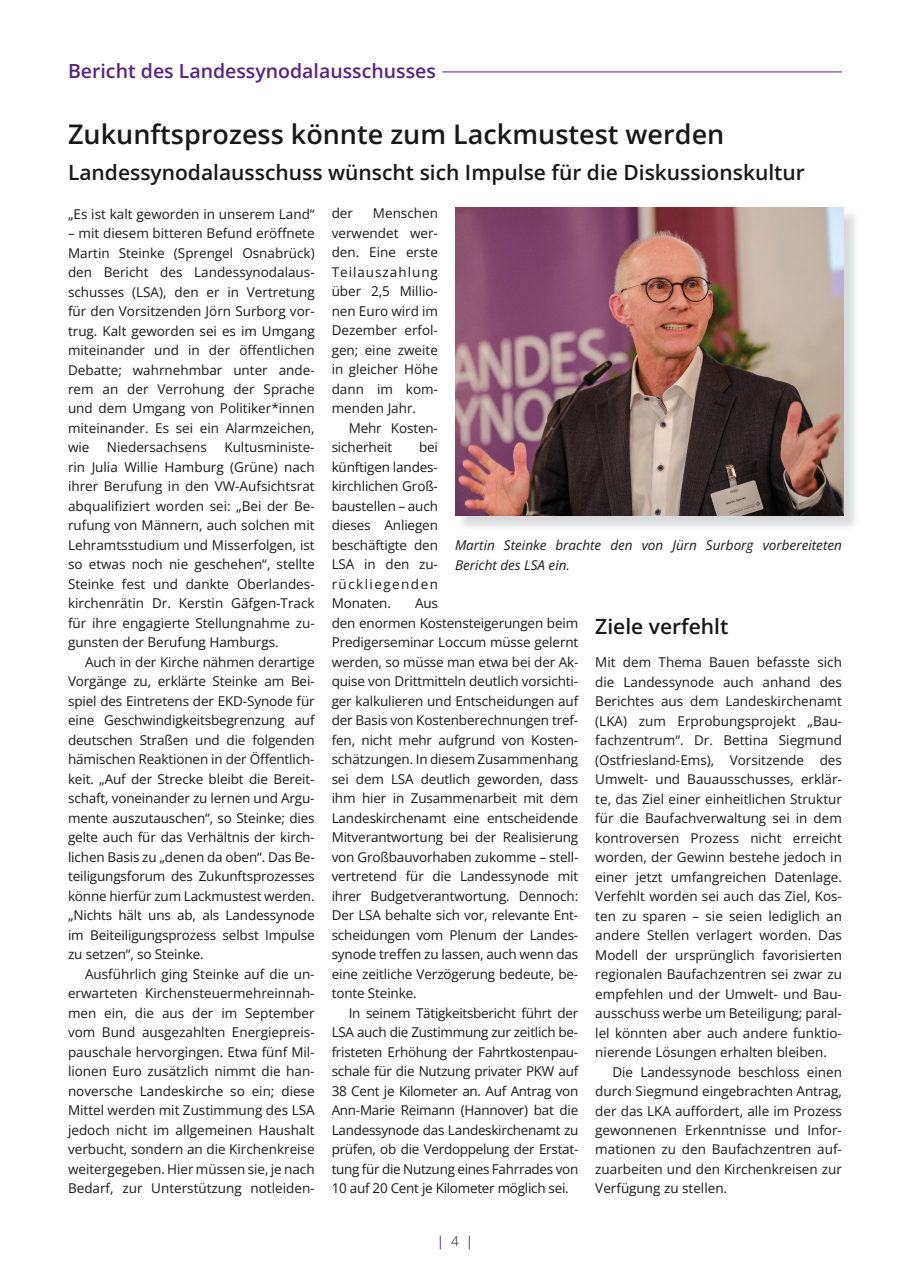
<style>
.page{position:relative;width:910px;height:1280px;background:#fff}
.page>*{position:absolute;margin:0;border:0;box-sizing:border-box;transform-origin:0 0}
.t1{font:600 27px "Open Sans";color:#1a171c}
.t2{font:600 21px "Open Sans";color:#1a171c}
.t3{font:600 19.5px "Open Sans";color:#572381}
.t4{font:13.5px/19.5px "Open Sans";letter-spacing:-.01em;color:#1a171c;text-align:justify}
.t5{font:italic 13.5px/19.5px "Open Sans";color:#1a171c}
.t6{font:13.5px "Open Sans";color:#572381}
.s1{font-weight:300;color:#1a171c}
</style>
<div class="page">
<hr style="left:442px;top:72px;width:400px;height:1px;background:#572381">
<img style="left:462px;top:209px;width:393px;height:318px">
<img style="left:455px;top:207px;width:388px;height:309px">
<h3 class="t3" style="left:68px;top:58px;width:369px">Bericht des Landessynodalausschusses</h3>
<h1 class="t1" style="left:68px;top:115px;width:658px">Zukunftsprozess könnte zum Lackmustest werden</h1>
<h2 class="t2" style="left:68px;top:158px;width:738px">Landessynodalausschuss wünscht sich Impulse für die Diskussionskultur</h2>
<p class="t4" style="left:68px;top:204px;width:248px">„Es ist kalt geworden in unserem Land“</p>
<p class="t4" style="left:68px;top:223px;width:248px">– mit diesem bitteren Befund eröffnete Martin Steinke (Sprengel Osnabrück) den Bericht des Landessynodalaus&shy;schusses (LSA), den er in Vertretung für den Vorsitzenden Jörn Surborg vor&shy;trug. Kalt geworden sei es im Umgang miteinander und in der öffentlichen Debatte; wahrnehmbar unter ande&shy;rem an der Verrohung der Sprache und dem Umgang von Politiker*innen miteinander. Es sei ein Alarmzeichen, wie</p>
<p class="t4" style="left:68px;top:437px;width:248px;text-indent:156px">Kultusministe&shy;rin Julia Willie Hamburg (Grüne) nach ihrer Berufung in den VW-Aufsichtsrat abqualifiziert worden sei: „Bei der Be&shy;rufung von Männern, auch solchen mit Lehramtsstudium und Misserfolgen, ist so etwas noch nie geschehen“, stellte Steinke fest und dankte Oberlandes&shy;kirchenrätin Dr. Kerstin Gäfgen-Track für ihre engagierte Stellungnahme zu&shy;gunsten der Berufung Hamburgs.</p>
<p class="t4" style="left:68px;top:652px;width:248px;text-indent:17px">Auch in der Kirche nähmen derartige Vorgänge zu, erklärte Steinke am Bei&shy;spiel des Eintretens der EKD-Synode für eine Geschwindigkeitsbegrenzung auf deutschen Straßen und die folgenden hämischen Reaktionen in der Öffentlich&shy;keit. „Auf der Strecke bleibt die Bereit&shy;schaft, voneinander zu lernen und Argu&shy;mente auszutauschen“, so Steinke; dies gelte auch für das Verhältnis der kirch&shy;lichen Basis zu „denen da oben“. Das Be&shy;teiligungsforum des Zukunftsprozesses könne hierfür zum Lackmustest werden. „Nichts hält uns ab, als Landessynode im Beiteiligungsprozess selbst Impulse zu setzen“, so Steinke.</p>
<p class="t4" style="left:68px;top:964px;width:248px;text-indent:17px">Ausführlich ging Steinke auf die un&shy;erwarteten Kirchensteuermehreinnah&shy;men ein, die aus der im September vom Bund ausgezahlten Energiepreis&shy;pauschale hervorgingen. Etwa fünf Mil&shy;lionen Euro zusätzlich nimmt die han&shy;noversche Landeskirche so ein; diese Mittel werden mit Zustimmung des LSA jedoch nicht im allgemeinen Haushalt verbucht, sondern an die Kirchenkreise weitergegeben. Hier müssen sie, je nach Bedarf, zur Unterstützung notleiden-</p>
<p class="t4" style="left:107px;top:437px;width:101px">Niedersachsens</p>
<p class="t4" style="left:332px;top:203px;width:108px;text-indent:41px">Menschen verwendet wer&shy;den. Eine erste Teilauszahlung über 2,5 Millio&shy;nen Euro wird im Dezember erfol&shy;gen; eine zweite in gleicher Höhe dann im kom&shy;menden Jahr.</p>
<p class="t4" style="left:332px;top:418px;width:108px;text-indent:17px">Mehr Kosten&shy;sicherheit</p>
<p class="t4" style="left:332px;top:203px;width:23px">der</p>
<p class="t4" style="left:332px;top:437px;width:108px;text-indent:87px">bei künftigen landes&shy;kirchlichen Groß&shy;baustellen – auch dieses Anliegen beschäftigte den LSA in den zu&shy;rückliegenden Monaten.</p>
<p class="t5" style="left:455px;top:535px;width:388px">Martin Steinke brachte den von Jürn Surborg vorbereiteten<br>Bericht des LSA ein.</p>
<p class="t4" style="left:332px;top:593px;width:248px;text-align:left;text-indent:83px">Aus<br>den enormen Kostensteigerungen beim Predigerseminar Loccum müsse gelernt werden, so müsse man etwa bei der Ak&shy;quise von Drittmitteln deutlich vorsichti&shy;ger kalkulieren und Entscheidungen auf der Basis von Kostenberechnungen tref&shy;fen, nicht mehr aufgrund von Kosten&shy;schätzungen. In diesem Zusammenhang sei dem LSA deutlich geworden, dass ihm hier in Zusammenarbeit mit dem Landeskirchenamt eine entscheidende Mitverantwortung bei der Realisierung von Großbauvorhaben zukomme – stell&shy;vertretend für die Landessynode mit ihrer Budgetverantwortung. Dennoch:<br>Der LSA behalte sich vor, relevante Ent&shy;scheidungen vom Plenum der Landes&shy;synode treffen zu lassen, auch wenn das eine zeitliche Verzögerung bedeute, be&shy;tonte Steinke.</p>
<p class="t4" style="left:332px;top:1002px;width:248px;text-indent:17px">In seinem Tätigkeitsbericht führt der LSA auch die Zustimmung zur zeitlich be&shy;fristeten Erhöhung der Fahrtkostenpau&shy;schale für die Nutzung privater PKW auf 38 Cent je Kilometer an. Auf Antrag von Ann-Marie Reimann (Hannover) bat die Landessynode das Landeskirchenamt zu prüfen, ob die Verdoppelung der Erstat&shy;tung für die Nutzung eines Fahrrades von 10 auf 20 Cent je Kilometer möglich sei.</p>
<h2 class="t2" style="left:595px;top:612px;width:135px">Ziele verfehlt</h2>
<p class="t4" style="left:595px;top:652px;width:248px">Mit dem Thema Bauen befasste sich die Landessynode auch anhand des Berichtes aus dem Landeskirchenamt (LKA) zum Erprobungsprojekt „Bau&shy;fachzentrum“. Dr. Bettina Siegmund (Ostfriesland-Ems), Vorsitzende des Umwelt- und Bauausschusses, erklär&shy;te, das Ziel einer einheitlichen Struktur für die Baufachverwaltung sei in dem kontroversen Prozess nicht erreicht worden, der Gewinn bestehe jedoch in einer jetzt umfangreichen Datenlage.<br>Verfehlt worden sei auch das Ziel, Kos&shy;ten zu sparen – sie seien lediglich an andere Stellen verlagert worden. Das Modell der ursprünglich favorisierten regionalen Baufachzentren sei zwar zu empfehlen und der Umwelt- und Bau&shy;ausschuss werbe um Beteiligung; paral&shy;lel könnten aber auch andere funktio&shy;nierende Lösungen erhalten bleiben.</p>
<p class="t4" style="left:595px;top:1061px;width:248px;text-indent:17px">Die Landessynode beschloss einen durch Siegmund eingebrachten Antrag, der das LKA auffordert, alle im Prozess gewonnenen Erkenntnisse und Infor&shy;mationen zu den Baufachzentren auf&shy;zuarbeiten und den Kirchenkreisen zur Verfügung zu stellen.</p>
<p class="t6" style="left:437px;top:1231px;width:38px">| <span class="s1">4</span> |</p>
</div>
